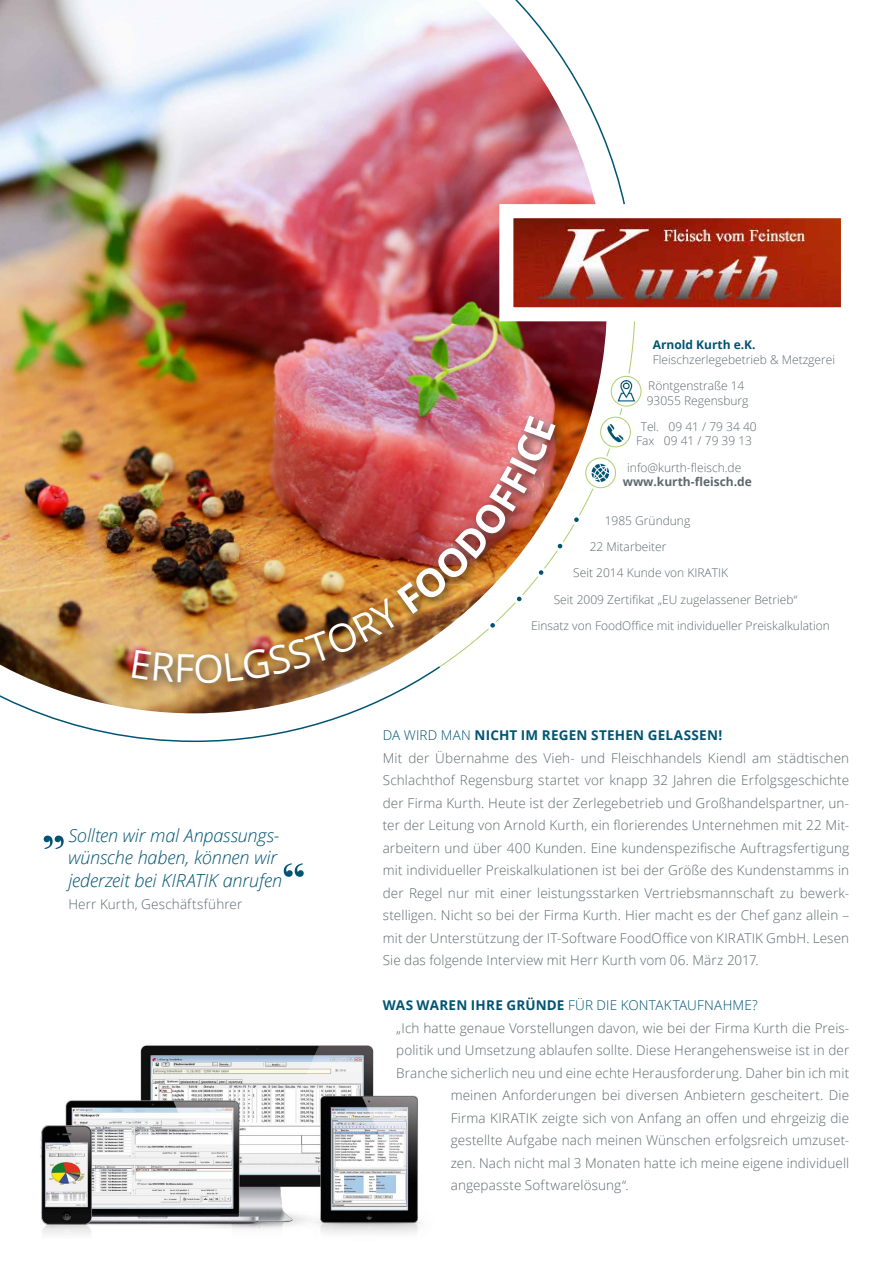
<style>
.page{position:relative;width:893px;height:1263px;background:#fff}
.page>*{position:absolute;margin:0;border:0;box-sizing:border-box;transform-origin:0 0}
.t1{font:60px "Bodoni Svty Two ITCTT";color:#005471}
.t2{font:italic 300 18px/22.5px "Open Sans";letter-spacing:-.01em;color:#005471}
.t3{font:300 13.5px/22.5px "Open Sans";letter-spacing:.01em;color:#5d686d}
.t4{font:300 13.5px "Open Sans";letter-spacing:.01em;color:#005471}
.t5{font:300 12px/14.4px "Open Sans";color:#5d686d}
.t6{font:700 12px "Open Sans";color:#5d686d}
.t7{font:700 12px "Open Sans";color:#005471}
.s1{color:#005471}
.s2{font-weight:700;color:#005471}
.s3{font-weight:700}
</style>
<div class="page">
<img style="left:0;top:0;width:631px;height:743px">
<div style="left:608px;top:373px;width:36px;height:36px;border:3px solid #fff;border-radius:50%"></div>
<svg style="left:599px;top:416px;width:33px;height:32px"></svg>
<div style="left:598px;top:414px;width:35px;height:36px;border:3px solid #fff;border-radius:50%"></div>
<svg style="left:584px;top:457px;width:33px;height:32px"></svg>
<div style="left:583px;top:455px;width:35px;height:35px;border:3px solid #fff;border-radius:50%"></div>
<div style="left:556px;top:542px;width:8px;height:8px;background:#005471;border-radius:50%"></div>
<div style="left:555px;top:541px;width:10px;height:10px;border:3px solid #fff;border-radius:50%"></div>
<div style="left:573px;top:516px;width:7px;height:7px;background:#005471;border-radius:50%"></div>
<div style="left:571px;top:514px;width:11px;height:11px;border:3px solid #fff;border-radius:50%"></div>
<svg style="left:611px;top:376px;width:30px;height:30px"></svg>
<img style="left:611px;top:380px;width:30px;height:26px">
<div style="left:611px;top:376px;width:30px;height:30px;border:1px solid #adce6c;border-radius:50%"></div>
<img style="left:601px;top:417px;width:29px;height:30px;border-radius:15px">
<div style="left:600px;top:417px;width:31px;height:30px;border:1px solid #adce6c;border-radius:50%"></div>
<img style="left:586px;top:458px;width:29px;height:29px;border-radius:15px">
<div style="left:586px;top:458px;width:30px;height:30px;border:1px solid #adce6c;border-radius:50%"></div>
<img style="left:40px;top:1045px;width:382px;height:189px">
<img style="left:492px;top:197px;width:349px;height:131px">
<img style="left:132px;top:416px;width:423px;height:267px">
<h1 class="t1" style="left:40px;top:772px;width:28px">„</h1>
<h2 class="t2" style="left:68px;top:823px;width:215px">Sollten wir mal Anpassungs&shy;wünsche haben, können wir jederzeit bei KIRATIK anrufen</h2>
<p class="t3" style="left:68px;top:892px;width:176px">Herr Kurth, Geschäftsführer</p>
<h1 class="t1" style="left:280px;top:836px;width:28px">“</h1>
<p class="t7" style="left:653px;top:337px;width:104px">Arnold Kurth e.K.</p>
<p class="t5" style="left:653px;top:352px;width:184px">Fleischzerlegebetrieb &amp; Metzgerei</p>
<p class="t5" style="left:647px;top:378px;width:103px">Röntgenstraße 14<br>93055 Regensburg</p>
<p class="t5" style="left:636px;top:419px;width:122px;text-align:center">Tel. 09 41 / 79 34 40<br>Fax 09 41 / 79 39 13</p>
<p class="t5" style="left:627px;top:460px;width:116px">info@kurth-fleisch.de</p>
<p class="t6" style="left:623px;top:473px;width:131px">www.kurth-fleisch.de</p>
<p class="t5" style="left:605px;top:513px;width:87px">1985 Gründung</p>
<p class="t5" style="left:590px;top:539px;width:78px">22 Mitarbeiter</p>
<p class="t5" style="left:573px;top:565px;width:156px">Seit 2014 Kunde von KIRATIK</p>
<p class="t5" style="left:554px;top:592px;width:245px">Seit 2009 Zertifikat „EU zugelassener Betrieb“</p>
<p class="t5" style="left:531px;top:618px;width:300px">Einsatz von FoodOffice mit individueller Preiskalkulation</p>
<p class="t3" style="left:383px;top:724px;width:468px"><span class="s1">DA WIRD MAN</span> <span class="s2">NICHT IM REGEN STEHEN GELASSEN!<br></span>Mit der Übernahme des Vieh- und Fleischhandels Kiendl am städtischen Schlachthof Regensburg startet vor knapp 32 Jahren die Erfolgsgeschichte der Firma Kurth. Heute ist der Zerlegebetrieb und Großhandelspartner, un&shy;ter der Leitung von Arnold Kurth, ein florierendes Unternehmen mit 22 Mit&shy;arbeitern und über 400 Kunden. Eine kundenspezifische Auftragsfertigung mit individueller Preiskalkulationen ist bei der Größe des Kundenstamms in der Regel nur mit einer leistungsstarken Vertriebsmannschaft zu bewerk&shy;stelligen. Nicht so bei der Firma Kurth. Hier macht es der Chef ganz allein – mit der Unterstützung der IT-Software FoodOffice von KIRATIK GmbH. Lesen Sie das folgende Interview mit Herr Kurth vom 06. März 2017.</p>
<p class="t4" style="left:383px;top:996px;width:377px"><span class="s3">WAS WAREN IHRE GRÜNDE</span> FÜR DIE KONTAKTAUFNAHME?</p>
<p class="t3" style="left:396px;top:1016px;width:455px">„Ich hatte genaue Vorstellungen davon, wie bei der Firma Kurth die Preis-</p>
<p class="t3" style="left:396px;top:1039px;width:455px">politik und Umsetzung ablaufen sollte. Diese Herangehensweise ist in der</p>
<p class="t3" style="left:396px;top:1061px;width:454px">Branche sicherlich neu und eine echte Herausforderung. Daher bin ich mit</p>
<p class="t3" style="left:451px;top:1084px;width:400px">meinen Anforderungen bei diversen Anbietern gescheitert. Die</p>
<p class="t3" style="left:451px;top:1106px;width:400px">Firma KIRATIK zeigte sich von Anfang an offen und ehrgeizig die</p>
<p class="t3" style="left:451px;top:1129px;width:400px">gestellte Aufgabe nach meinen Wünschen erfolgsreich umzuset-</p>
<p class="t3" style="left:451px;top:1151px;width:400px">zen. Nach nicht mal 3 Monaten hatte ich meine eigene individuell</p>
<p class="t3" style="left:451px;top:1174px;width:180px">angepasste Softwarelösung“.</p>
</div>
